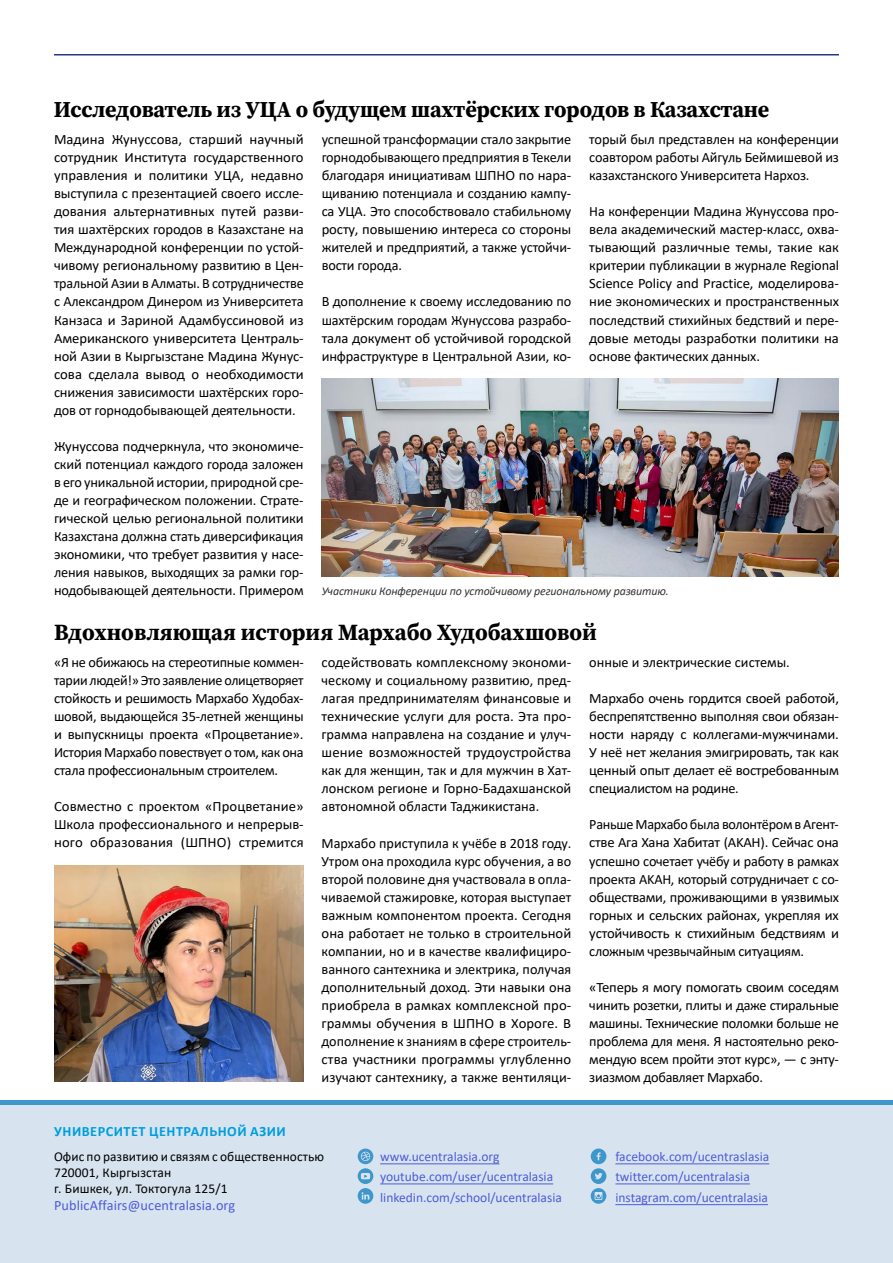
<style>
.page{position:relative;width:893px;height:1263px;background:#fff}
.page>*{position:absolute;margin:0;border:0;box-sizing:border-box;transform-origin:0 0}
.t1{font:23.1px "Source Serif Variable";color:#000}
.t2{font:22.8px "Source Serif Variable";letter-spacing:-.01em;color:#000}
.t3{font:14.25px/18px "Calibri";letter-spacing:-.01em;color:#000;text-align:justify}
.t4{font:14.25px "Calibri";letter-spacing:.01em;color:#4f5cd6}
.t5{font:700 14.25px "Calibri";letter-spacing:.035em;color:#009edd}
.t6{font:13.5px "Calibri";color:#4f5cd6}
.t7{font:13.5px/16.2px "Calibri";letter-spacing:.005em;color:#000}
.t8{font:italic 12px "Calibri";letter-spacing:-.01em;color:#333}
</style>
<div class="page">
<hr style="left:54px;top:54px;width:785px;height:2px;background:#293882">
<img style="left:322px;top:379px;width:517px;height:198px">
<img style="left:54px;top:865px;width:250px;height:217px">
<div style="left:0;top:1104px;width:893px;height:159px;background:#d7e4f0"></div>
<hr style="left:0;top:1100px;width:893px;height:4px;background:#3e97cb">
<svg style="left:591px;top:1148px;width:15px;height:56px"></svg>
<hr style="left:380px;top:1163px;width:119px;height:1px;background:#4f5cd6">
<hr style="left:615px;top:1163px;width:154px;height:1px;background:#4f5cd6">
<hr style="left:380px;top:1183px;width:173px;height:1px;background:#4f5cd6">
<hr style="left:615px;top:1183px;width:135px;height:1px;background:#4f5cd6">
<hr style="left:615px;top:1204px;width:153px;height:1px;background:#4f5cd6">
<svg style="left:358px;top:1148px;width:15px;height:56px"></svg>
<h2 class="t2" style="left:54px;top:94px;width:717px">Исследователь из УЦА о будущем шахтёрских городов в Казахстане</h2>
<p class="t3" style="left:54px;top:130px;width:251px">Мадина Жунуссова, старший научный сотрудник Института государственного управления и политики УЦА, недавно выступила с презентацией своего иссле&shy;дования альтернативных путей разви&shy;тия шахтёрских городов в Казахстане на Международной конференции по устой&shy;чивому региональному развитию в Цен&shy;тральной Азии в Алматы. В сотрудничестве с Александром Динером из Университета Канзаса и Зариной Адамбуссиновой из Американского университета Централь&shy;ной Азии в Кыргызстане Мадина Жунус&shy;сова сделала вывод о необходимости снижения зависимости шахтёрских горо&shy;дов от горнодобывающей деятельности.</p>
<p class="t3" style="left:54px;top:437px;width:251px">Жунуссова подчеркнула, что экономиче&shy;ский потенциал каждого города заложен в его уникальной истории, природной сре&shy;де и географическом положении. Страте&shy;гической целью региональной политики Казахстана должна стать диверсификация экономики, что требует развития у насе&shy;ления навыков, выходящих за рамки гор&shy;нодобывающей деятельности. Примером</p>
<p class="t3" style="left:322px;top:130px;width:251px">успешной трансформации стало закрытие горнодобывающего предприятия в Текели благодаря инициативам ШПНО по нара&shy;щиванию потенциала и созданию кампу&shy;са УЦА. Это способствовало стабильному росту, повышению интереса со стороны жителей и предприятий, а также устойчи&shy;вости города.</p>
<p class="t3" style="left:322px;top:292px;width:251px">В дополнение к своему исследованию по шахтёрским городам Жунуссова разрабо&shy;тала документ об устойчивой городской инфраструктуре в Центральной Азии, ко-</p>
<p class="t3" style="left:589px;top:130px;width:251px">торый был представлен на конференции соавтором работы Айгуль Беймишевой из казахстанского Университета Нархоз.</p>
<p class="t3" style="left:589px;top:202px;width:251px">На конференции Мадина Жунуссова про&shy;вела академический мастер-класс, охва&shy;тывающий различные темы, такие как критерии публикации в журнале Regional Science Policy and Practice, моделирова&shy;ние экономических и пространственных последствий стихийных бедствий и пере&shy;довые методы разработки политики на основе фактических данных.</p>
<p class="t8" style="left:322px;top:583px;width:349px">Участники Конференции по устойчивому региональному развитию.</p>
<h1 class="t1" style="left:54px;top:616px;width:544px">Вдохновляющая история Мархабо Худобахшовой</h1>
<p class="t3" style="left:322px;top:653px;width:251px">содействовать комплексному экономи&shy;ческому и социальному развитию, пред&shy;лагая предпринимателям финансовые и технические услуги для роста. Эта про&shy;грамма направлена на создание и улуч&shy;шение возможностей трудоустройства как для женщин, так и для мужчин в Хат&shy;лонском регионе и Горно-Бадахшанской автономной области Таджикистана.</p>
<p class="t3" style="left:322px;top:833px;width:251px">Мархабо приступила к учёбе в 2018 году.<br>Утром она проходила курс обучения, а во второй половине дня участвовала в опла&shy;чиваемой стажировке, которая выступает важным компонентом проекта. Сегодня она работает не только в строительной компании, но и в качестве квалифициро&shy;ванного сантехника и электрика, получая дополнительный доход. Эти навыки она приобрела в рамках комплексной про&shy;граммы обучения в ШПНО в Хороге. В дополнение к знаниям в сфере строитель&shy;ства участники программы углубленно изучают сантехнику, а также вентиляци-</p>
<p class="t3" style="left:54px;top:653px;width:251px">«Я не обижаюсь на стереотипные коммен&shy;тарии людей!» Это заявление олицетворяет стойкость и решимость Мархабо Худобах&shy;шовой, выдающейся 35-летней женщины и выпускницы проекта «Процветание».<br>История Мархабо повествует о том, как она стала профессиональным строителем.</p>
<p class="t3" style="left:54px;top:797px;width:251px">Совместно с проектом «Процветание» Школа профессионального и непрерыв&shy;ного образования (ШПНО) стремится</p>
<p class="t3" style="left:589px;top:653px;width:202px">онные и электрические системы.</p>
<p class="t3" style="left:589px;top:689px;width:251px">Мархабо очень гордится своей работой, беспрепятственно выполняя свои обязан&shy;ности наряду с коллегами-мужчинами.<br>У неё нет желания эмигрировать, так как ценный опыт делает её востребованным специалистом на родине.</p>
<p class="t3" style="left:589px;top:815px;width:251px">Раньше Мархабо была волонтёром в Агент&shy;стве Ага Хана Хабитат (AKAH). Сейчас она успешно сочетает учёбу и работу в рамках проекта AKAH, который сотрудничает с со&shy;обществами, проживающими в уязвимых горных и сельских районах, укрепляя их устойчивость к стихийным бедствиям и сложным чрезвычайным ситуациям.</p>
<p class="t3" style="left:589px;top:978px;width:251px">«Теперь я могу помогать своим соседям чинить розетки, плиты и даже стиральные машины. Технические поломки больше не проблема для меня. Я настоятельно реко&shy;мендую всем пройти этот курс», — с энту&shy;зиазмом добавляет Мархабо.</p>
<p class="t5" style="left:54px;top:1121px;width:233px">УНИВЕРСИТЕТ ЦЕНТРАЛЬНОЙ АЗИИ</p>
<p class="t7" style="left:54px;top:1148px;width:272px">Офис по развитию и связям с общественностью<br>720001, Кыргызстан<br>г. Бишкек, ул. Токтогула 125/1</p>
<p class="t4" style="left:54px;top:1196px;width:183px">PublicAffairs@ucentralasia.org</p>
<p class="t6" style="left:380px;top:1147px;width:121px">www.ucentralasia.org</p>
<p class="t6" style="left:615px;top:1147px;width:155px">facebook.com/ucentraslasia</p>
<p class="t6" style="left:380px;top:1167px;width:175px">youtube.com/user/ucentralasia</p>
<p class="t6" style="left:615px;top:1167px;width:136px">twitter.com/ucentralasia</p>
<p class="t6" style="left:380px;top:1188px;width:183px">linkedin.com/school/ucentralasia</p>
<p class="t6" style="left:615px;top:1188px;width:154px">instagram.com/ucentralasia</p>
</div>
